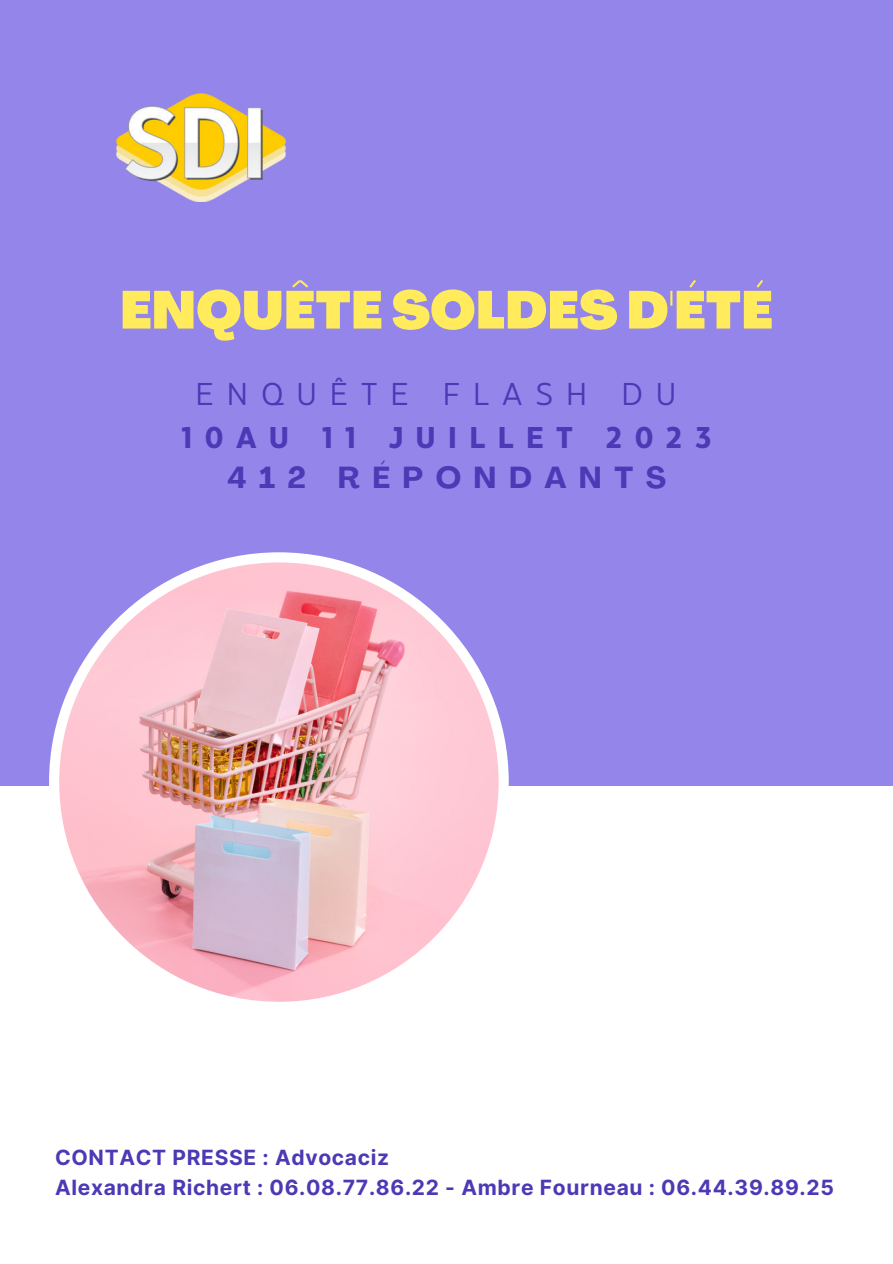
<style>
.page{position:relative;width:893px;height:1264px;background:#fff}
.page>*{position:absolute;margin:0;border:0;box-sizing:border-box;transform-origin:0 0}
.t1{font:900 52.5px "Agrandir";color:#ffeb5b}
.t2{font:31.5px "Eastman Grotesque";letter-spacing:.415em;color:#4b39b5}
.t3{font:700 30px "Eastman Grotesque";letter-spacing:.415em;color:#4b39b5}
.t4{font:700 30px "Agrandir";letter-spacing:.415em;color:#4b39b5}
.t5{font:700 21px/29.2px "Inter";letter-spacing:.03em;color:#4b39b5}
</style>
<div class="page">
<div style="left:0;top:0;width:892px;height:785px;background:#9385ea"></div>
<div style="left:49px;top:552px;width:459px;height:459px;background:#fff;border-radius:50%"></div>
<img style="left:59px;top:562px;width:439px;height:439px;border-radius:50%">
<img style="left:116px;top:93px;width:170px;height:109px">
<h1 class="t1" style="left:120px;top:276px;width:654px">ENQUÊTE SOLDES D'ÉTÉ</h1>
<h2 class="t2" style="left:195px;top:371px;width:482px">ENQUÊTE FLASH DU</h2>
<h3 class="t3" style="left:181px;top:414px;width:531px">10AU 11 JUILLET 2023</h3>
<h3 class="t4" style="left:227px;top:459px;width:440px">412 RÉPONDANTS</h3>
<p class="t5" style="left:55px;top:1143px;width:780px">CONTACT PRESSE : Advocaciz<br>Alexandra Richert : 06.08.77.86.22 - Ambre Fourneau : 06.44.39.89.25</p>
</div>
